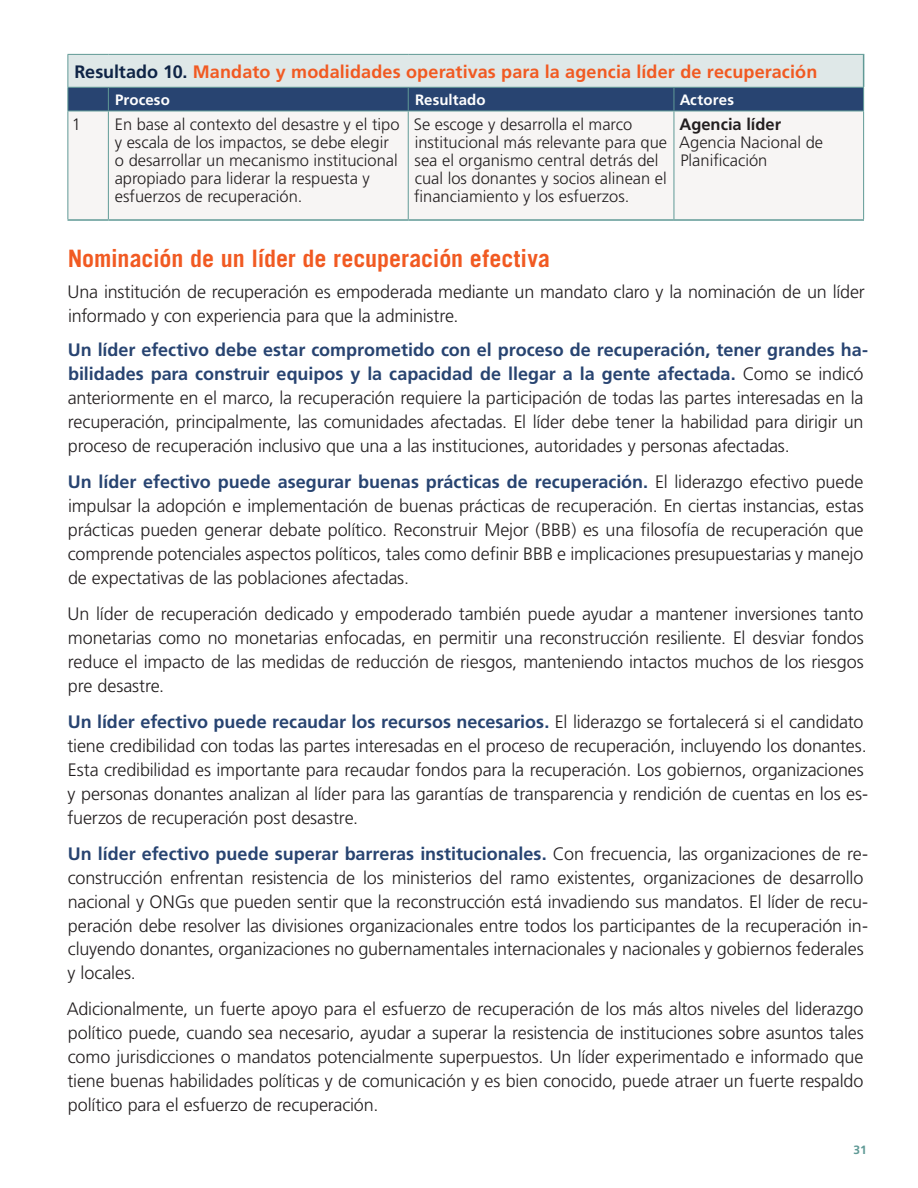
<style>
.page{position:relative;width:918px;height:1188px;background:#fff}
.page>*{position:absolute;margin:0;border:0;box-sizing:border-box;transform-origin:0 0}
.t1{font:700 24px "Trade Gothic LT Std";color:#f15a22}
.t2{font:300 18px/24px "Frutiger";letter-spacing:-.01em;color:#231f20}
.t3{font:700 18px "Frutiger";letter-spacing:.005em;color:#f15a22}
.t4{font:300 16.5px/18px "Frutiger";color:#231f20}
.t5{font:700 16.5px "Frutiger";color:#231f20}
.t6{font:700 15px "Frutiger";letter-spacing:.005em;color:#fff}
.t7{font:700 12px "Frutiger";color:#609a96}
.s1{color:#0f2446}
.s2{font-weight:700;color:#284471}
</style>
<div class="page">
<div style="left:68px;top:54px;width:796px;height:33px;background:#dfe8e8"></div>
<div style="left:69px;top:112px;width:794px;height:107px;background:#f7f5f4"></div>
<hr style="left:108px;top:111px;width:1px;height:108px;background:#609a96">
<hr style="left:408px;top:111px;width:1px;height:108px;background:#609a96">
<hr style="left:674px;top:111px;width:1px;height:108px;background:#609a96">
<hr style="left:68px;top:54px;width:40px;height:1px;background:#609a96">
<hr style="left:68px;top:55px;width:1px;height:32px;background:#609a96">
<hr style="left:108px;top:54px;width:300px;height:1px;background:#609a96">
<hr style="left:408px;top:54px;width:266px;height:1px;background:#609a96">
<hr style="left:674px;top:54px;width:190px;height:1px;background:#609a96">
<hr style="left:863px;top:55px;width:1px;height:32px;background:#609a96">
<svg style="left:68px;top:87px;width:796px;height:24px;background:#2c4a73"></svg>
<hr style="left:68px;top:111px;width:40px;height:1px;background:#609a96">
<hr style="left:68px;top:111px;width:1px;height:108px;background:#609a96">
<hr style="left:108px;top:111px;width:300px;height:1px;background:#609a96">
<hr style="left:408px;top:111px;width:266px;height:1px;background:#609a96">
<hr style="left:674px;top:111px;width:190px;height:1px;background:#609a96">
<hr style="left:863px;top:111px;width:1px;height:108px;background:#609a96">
<hr style="left:68px;top:219px;width:40px;height:2px;background:#609a96">
<hr style="left:108px;top:219px;width:300px;height:2px;background:#609a96">
<hr style="left:408px;top:219px;width:266px;height:2px;background:#609a96">
<hr style="left:674px;top:219px;width:190px;height:2px;background:#609a96">
<p class="t3" style="left:74px;top:61px;width:744px"><span class="s1">Resultado 10.</span> Mandato y modalidades operativas para la agencia líder de recuperación</p>
<p class="t6" style="left:115px;top:91px;width:56px">Proceso</p>
<p class="t6" style="left:415px;top:91px;width:72px">Resultado</p>
<p class="t6" style="left:680px;top:91px;width:56px">Actores</p>
<p class="t4" style="left:72px;top:115px;width:11px">1</p>
<p class="t4" style="left:115px;top:115px;width:286px">En base al contexto del desastre y el tipo y escala de los impactos, se debe elegir o desarrollar un mecanismo institucional apropiado para liderar la respuesta y esfuerzos de recuperación.</p>
<p class="t4" style="left:414px;top:115px;width:255px">Se escoge y desarrolla el marco institucional más relevante para que sea el organismo central detrás del cual los donantes y socios alinean el financiamiento y los esfuerzos.</p>
<p class="t5" style="left:679px;top:114px;width:103px">Agencia líder</p>
<p class="t4" style="left:679px;top:133px;width:145px">Agencia Nacional de<br>Planificación</p>
<h1 class="t1" style="left:68px;top:244px;width:484px">Nominación de un líder de recuperación efectiva</h1>
<p class="t2" style="left:68px;top:280px;width:799px">Una institución de recuperación es empoderada mediante un mandato claro y la nominación de un líder informado y con experiencia para que la administre.</p>
<p class="t2" style="left:68px;top:337px;width:802px"><span class="s2">Un líder efectivo debe estar comprometido con el proceso de recuperación, tener grandes ha&shy;bilidades para construir equipos y la capacidad de llegar a la gente afectada.</span> Como se indicó anteriormente en el marco, la recuperación requiere la participación de todas las partes interesadas en la recuperación, principalmente, las comunidades afectadas. El líder debe tener la habilidad para dirigir un proceso de recuperación inclusivo que una a las instituciones, autoridades y personas afectadas.</p>
<p class="t2" style="left:68px;top:469px;width:797px;text-align:justify"><span class="s2">Un líder efectivo puede asegurar buenas prácticas de recuperación.</span> El liderazgo efectivo puede impulsar la adopción e implementación de buenas prácticas de recuperación. En ciertas instancias, estas prácticas pueden generar debate político. Reconstruir Mejor (BBB) es una filosofía de recuperación que comprende potenciales aspectos políticos, tales como definir BBB e implicaciones presupuestarias y manejo de expectativas de las poblaciones afectadas.</p>
<p class="t2" style="left:68px;top:601px;width:798px;text-align:justify">Un líder de recuperación dedicado y empoderado también puede ayudar a mantener inversiones tanto monetarias como no monetarias enfocadas, en permitir una reconstrucción resiliente. El desviar fondos reduce el impacto de las medidas de reducción de riesgos, manteniendo intactos muchos de los riesgos pre desastre.</p>
<p class="t2" style="left:67px;top:709px;width:802px"><span class="s2">Un líder efectivo puede recaudar los recursos necesarios.</span> El liderazgo se fortalecerá si el candidato tiene credibilidad con todas las partes interesadas en el proceso de recuperación, incluyendo los donantes.<br>Esta credibilidad es importante para recaudar fondos para la recuperación. Los gobiernos, organizaciones y personas donantes analizan al líder para las garantías de transparencia y rendición de cuentas en los es&shy;fuerzos de recuperación post desastre.</p>
<p class="t2" style="left:68px;top:841px;width:802px"><span class="s2">Un líder efectivo puede superar barreras institucionales.</span> Con frecuencia, las organizaciones de re&shy;construcción enfrentan resistencia de los ministerios del ramo existentes, organizaciones de desarrollo nacional y ONGs que pueden sentir que la reconstrucción está invadiendo sus mandatos. El líder de recu&shy;peración debe resolver las divisiones organizacionales entre todos los participantes de la recuperación in&shy;cluyendo donantes, organizaciones no gubernamentales internacionales y nacionales y gobiernos federales y locales.</p>
<p class="t2" style="left:67px;top:997px;width:799px;text-align:justify">Adicionalmente, un fuerte apoyo para el esfuerzo de recuperación de los más altos niveles del liderazgo político puede, cuando sea necesario, ayudar a superar la resistencia de instituciones sobre asuntos tales como jurisdicciones o mandatos potencialmente superpuestos. Un líder experimentado e informado que tiene buenas habilidades políticas y de comunicación y es bien conocido, puede atraer un fuerte respaldo político para el esfuerzo de recuperación.</p>
<p class="t7" style="left:854px;top:1143px;width:15px">31</p>
</div>
